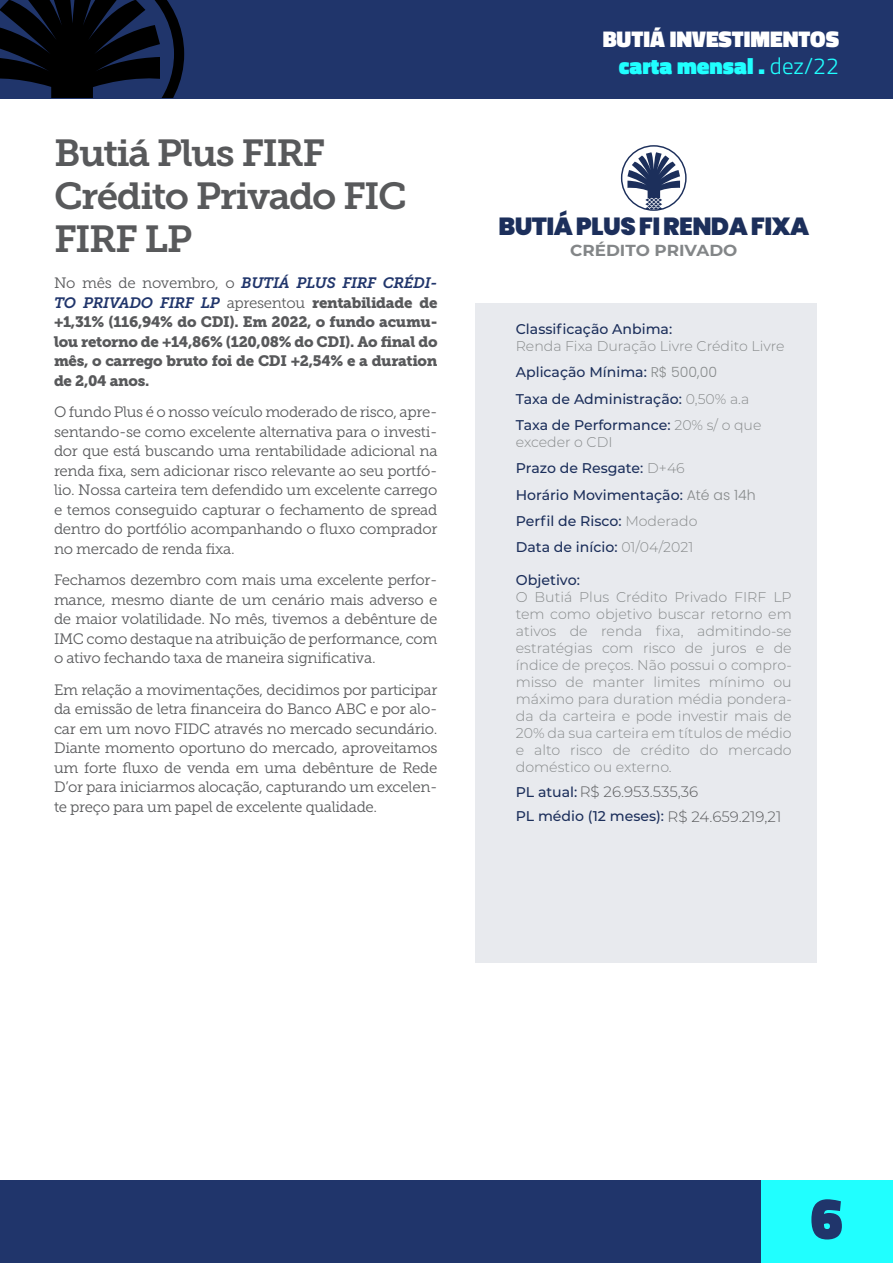
<style>
.page{position:relative;width:893px;height:1263px;background:#fff}
.page>*{position:absolute;margin:0;border:0;box-sizing:border-box;transform-origin:0 0}
.t1{font:900 58.65px "Titillium Web";color:#20356b}
.t2{font:37.5px/43.2px "Museo Slab 700";letter-spacing:-.04em;color:#58595b}
.t3{font:900 24.75px "Poppins";letter-spacing:-.025em;color:#1c2f5b}
.t4{font:900 22.95px/27.6px "Titillium Web";color:#fff;text-align:right}
.t5{font:700 16.05px "Montserrat";color:#838688;scale:1.05 1}
.t6{font:15px/19.5px "Museo Slab 300";letter-spacing:-.02em;color:#58595b;text-align:justify}
.t7{font:15px/19.5px "Museo Slab 900";letter-spacing:-.02em;color:#58595b;text-align:justify}
.t8{font:italic 15px/19.5px "Museo Slab 700";letter-spacing:-.02em;color:#20356b}
.t9{font:300 15px "Montserrat Alternates";letter-spacing:-.005em;color:#595a5c}
.t10{font:500 14.25px "Montserrat";color:#1c2f5b}
.t11{font:300 14.1px/17px "Montserrat";color:#888b8c;text-align:justify}
.t12{font:500 14.1px/26.4px "Montserrat";color:#1c2f5b}
.s1{font-family:"Museo Slab 300";font-style:normal;color:#58595b}
.s2{font-family:"Museo Slab 900";font-style:normal;color:#58595b}
.s3{color:#20ffff}
.s4{font-weight:300;color:#20ffff}
.s5{font-weight:300;color:#888b8c}
.s6{font-family:"Poppins";font-weight:300;color:#888b8c}
.s7{font-family:"Montserrat";font-weight:500;font-size:14.1px;color:#1c2f5b}
.s8{font-family:"Montserrat Alternates";font-weight:300;font-size:15px;color:#595a5c}
</style>
<div class="page">
<div style="left:0;top:0;width:893px;height:98px;background:#20356b"></div>
<svg style="left:0;top:0;width:184px;height:98px"></svg>
<div style="left:621px;top:145px;width:66px;height:66px;border:1px solid #1c2f5b;border-radius:50%"></div>
<svg style="left:627px;top:152px;width:53px;height:58px"></svg>
<div style="left:475px;top:303px;width:341px;height:660px;background:#e8eaee"></div>
<div style="left:0;top:1180px;width:761px;height:83px;background:#20356b"></div>
<div style="left:761px;top:1180px;width:132px;height:83px;background:#20ffff"></div>
<h2 class="t2" style="left:54px;top:132px;width:355px">Butiá Plus FIRF<br>Crédito Privado FIC<br>FIRF LP</h2>
<p class="t8" style="left:54px;top:273px;width:385px"><span class="s1">No mês de novembro, o</span> BUTIÁ PLUS FIRF CRÉDI-<br>TO PRIVADO FIRF LP <span class="s1">apresentou</span> <span class="s2">rentabilidade de</span></p>
<p class="t7" style="left:54px;top:312px;width:385px">+1,31% (116,94% do CDI). Em 2022, o fundo acumu&shy;lou retorno de +14,86% (120,08% do CDI). Ao final do mês, o carrego bruto foi de CDI +2,54% e a duration de 2,04 anos.</p>
<p class="t6" style="left:54px;top:402px;width:385px">O fundo Plus é o nosso veículo moderado de risco, apre&shy;sentando-se como excelente alternativa para o investi&shy;dor que está buscando uma rentabilidade adicional na renda fixa, sem adicionar risco relevante ao seu portfó&shy;lio. Nossa carteira tem defendido um excelente carrego e temos conseguido capturar o fechamento de spread dentro do portfólio acompanhando o fluxo comprador no mercado de renda fixa.</p>
<p class="t6" style="left:54px;top:570px;width:385px">Fechamos dezembro com mais uma excelente perfor&shy;mance, mesmo diante de um cenário mais adverso e de maior volatilidade. No mês, tivemos a debênture de IMC como destaque na atribuição de performance, com o ativo fechando taxa de maneira significativa.</p>
<p class="t6" style="left:54px;top:680px;width:385px">Em relação a movimentações, decidimos por participar da emissão de letra financeira do Banco ABC e por alo&shy;car em um novo FIDC através no mercado secundário.<br>Diante momento oportuno do mercado, aproveitamos um forte fluxo de venda em uma debênture de Rede D’or para iniciarmos alocação, capturando um excelen&shy;te preço para um papel de excelente qualidade.</p>
<h3 class="t4" style="left:603px;top:25px;width:238px">BUTIÁ INVESTIMENTOS <span class="s3">carta mensal .</span> <span class="s4">dez/22</span></h3>
<h3 class="t3" style="left:498px;top:212px;width:312px">BUTIÁ PLUS FI RENDA FIXA</h3>
<p class="t5" style="left:570px;top:239px;width:161px">CRÉDITO PRIVADO</p>
<p class="t12" style="left:516px;top:315px;width:158px">Classificação Anbima:</p>
<p class="t12" style="left:516px;top:332px;width:270px"><span class="s5">Renda Fixa Duração Livre Crédito Livre </span>Aplicação Mínima: <span class="s6">R$ 500,00<br></span>Taxa de Administração: <span class="s5">0,50% a.a </span>Taxa de Performance: <span class="s5">20% s/ o que</span></p>
<p class="t12" style="left:516px;top:428px;width:241px"><span class="s5">exceder o CDI<br></span>Prazo de Resgate: <span class="s5">D+46<br></span>Horário Movimentação: <span class="s6">Até as 14h<br></span>Perfil de Risco: <span class="s5">Moderado<br></span>Data de início: <span class="s5">01/04/2021</span></p>
<p class="t10" style="left:516px;top:570px;width:66px">Objetivo:</p>
<p class="t11" style="left:516px;top:588px;width:277px">O Butiá Plus Crédito Privado FIRF LP tem como objetivo buscar retorno em ativos de renda fixa, admitindo-se estratégias com risco de juros e de índice de preços. Não possui o compro&shy;misso de manter limites mínimo ou máximo para duration média pondera&shy;da da carteira e pode investir mais de 20% da sua carteira em títulos de médio e alto risco de crédito do mercado doméstico ou externo.</p>
<p class="t9" style="left:516px;top:781px;width:184px"><span class="s7">PL atual:</span> R$ 26.953.535,36</p>
<p class="t12" style="left:516px;top:802px;width:267px">PL médio (12 meses): <span class="s8">R$ 24.659.219,21</span></p>
<h1 class="t1" style="left:810px;top:1175px;width:34px">6</h1>
</div>
